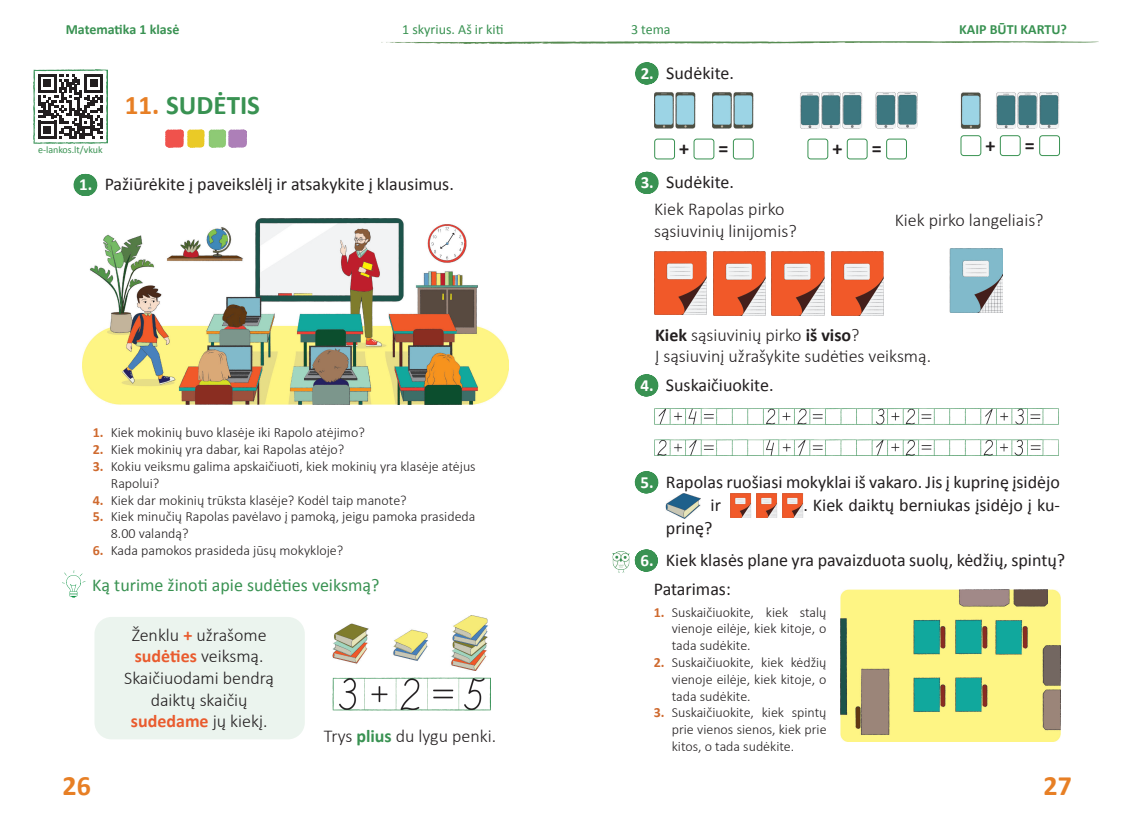
<style>
.page{position:relative;width:1134px;height:823px;background:#fff}
.page>*{position:absolute;margin:0;border:0;box-sizing:border-box;transform-origin:0 0}
.t1{font:700 28px "Calibri";color:#e77f25}
.mt__pamoka{font:700 27px "Calibri";color:#399252}
.mt__Basic{font:700 20px "Calibri";color:#231f20}
.mt__Basic-2{font:18px/23px "Calibri";color:#231f20}
.mt__Basic-3{font:300 18px "Calibri";color:#231f20}
.mt__bold_18{font:18px "Calibri";color:#399252}
.mt__Basic-4{font:700 18px "Calibri";color:#e95b2e}
.mt__skaiciukai{font:300 14px/16.8px "Calibri";color:#231f20;text-align:justify}
.t2{font:700 14px "Calibri";color:#399252}
.t3{font:14px "Calibri";color:#399252}
.mt__Tikslai{font:10px "Calibri";color:#399252}
.s1{color:#e77f25}
.s2{font-weight:700;font-size:17px;color:#fff}
.s3{font-weight:700;color:#cf6a2f}
.s4{font-weight:700;color:#e95b2e}
.s5{font-weight:300;color:#231f20}
.s6{font-weight:700;color:#399252}
.s7{font-weight:700}
</style>
<div class="page">
<img style="left:382px;top:42px;width:715px;height:2px">
<img style="left:33px;top:69px;width:74px;height:75px">
<div style="left:94px;top:616px;width:211px;height:123px;background:#ebf4ee;border-radius:17px"></div>
<svg style="left:84px;top:174px;width:2px;height:22px"></svg>
<svg style="left:38px;top:74px;width:65px;height:65px"></svg>
<svg style="left:646px;top:62px;width:2px;height:22px"></svg>
<svg style="left:646px;top:172px;width:2px;height:22px"></svg>
<svg style="left:646px;top:549px;width:1px;height:22px"></svg>
<svg style="left:646px;top:374px;width:1px;height:22px"></svg>
<img style="left:332px;top:670px;width:159px;height:41px">
<img style="left:332px;top:623px;width:37px;height:41px">
<img style="left:83px;top:218px;width:426px;height:186px">
<img style="left:654px;top:92px;width:41px;height:36px">
<img style="left:654px;top:251px;width:53px;height:63px">
<img style="left:713px;top:251px;width:53px;height:64px">
<img style="left:772px;top:251px;width:53px;height:64px">
<img style="left:831px;top:252px;width:53px;height:63px">
<img style="left:949px;top:249px;width:53px;height:63px">
<img style="left:840px;top:589px;width:220px;height:152px">
<img style="left:654px;top:408px;width:405px;height:47px">
<svg style="left:646px;top:471px;width:1px;height:22px"></svg>
<img style="left:666px;top:493px;width:35px;height:25px">
<img style="left:731px;top:493px;width:21px;height:24px">
<img style="left:757px;top:493px;width:20px;height:24px">
<img style="left:782px;top:493px;width:21px;height:24px">
<img style="left:187px;top:130px;width:59px;height:17px">
<img style="left:166px;top:130px;width:18px;height:17px">
<img style="left:960px;top:92px;width:21px;height:37px">
<div style="left:654px;top:139px;width:21px;height:20px;border:1px solid #399252;border-radius:3px"></div>
<div style="left:694px;top:139px;width:20px;height:20px;border:1px solid #399252;border-radius:3px"></div>
<div style="left:733px;top:139px;width:20px;height:20px;border:1px solid #399252;border-radius:3px"></div>
<img style="left:612px;top:551px;width:18px;height:21px">
<svg style="left:62px;top:570px;width:24px;height:27px"></svg>
<img style="left:393px;top:629px;width:35px;height:32px">
<img style="left:451px;top:615px;width:37px;height:55px">
<img style="left:712px;top:92px;width:42px;height:36px">
<img style="left:800px;top:92px;width:62px;height:36px">
<img style="left:875px;top:91px;width:43px;height:37px">
<div style="left:808px;top:139px;width:20px;height:20px;border:1px solid #399252;border-radius:3px"></div>
<div style="left:847px;top:139px;width:20px;height:20px;border:1px solid #399252;border-radius:3px"></div>
<div style="left:886px;top:139px;width:21px;height:20px;border:1px solid #399252;border-radius:3px"></div>
<img style="left:996px;top:92px;width:63px;height:37px">
<div style="left:961px;top:135px;width:20px;height:21px;border:1px solid #399252;border-radius:3px"></div>
<div style="left:1000px;top:135px;width:20px;height:21px;border:1px solid #399252;border-radius:3px"></div>
<div style="left:1039px;top:135px;width:21px;height:21px;border:1px solid #399252;border-radius:3px"></div>
<p class="t2" style="left:66px;top:19px;width:115px">Matematika 1 klasė</p>
<p class="t3" style="left:402px;top:21px;width:103px">1 skyrius. Aš ir kiti</p>
<p class="mt__Tikslai" style="left:38px;top:143px;width:66px">e-lankos.lt/vkuk</p>
<p class="mt__pamoka" style="left:125px;top:86px;width:137px"><span class="s1">11.</span> SUDĖTIS</p>
<p class="mt__Basic-2" style="left:79px;top:172px;width:376px"><span class="s2">1.</span> Pažiūrėkite į paveikslėlį ir atsakykite į klausimus.</p>
<p class="mt__skaiciukai" style="left:93px;top:424px;width:274px"><span class="s3">1.</span> Kiek mokinių buvo klasėje iki Rapolo atėjimo?</p>
<p class="mt__skaiciukai" style="left:93px;top:440px;width:253px"><span class="s3">2.</span> Kiek mokinių yra dabar, kai Rapolas atėjo?</p>
<p class="mt__skaiciukai" style="left:93px;top:457px;width:384px"><span class="s3">3.</span> Kokiu veiksmu galima apskaičiuoti, kiek mokinių yra klasėje atėjus</p>
<p class="mt__skaiciukai" style="left:111px;top:474px;width:50px">Rapolui?</p>
<p class="mt__skaiciukai" style="left:93px;top:491px;width:315px"><span class="s3">4.</span> Kiek dar mokinių trūksta klasėje? Kodėl taip manote?</p>
<p class="mt__skaiciukai" style="left:93px;top:508px;width:384px"><span class="s3">5.</span> Kiek minučių Rapolas pavėlavo į pamoką, jeigu pamoka prasideda</p>
<p class="mt__skaiciukai" style="left:111px;top:524px;width:79px">8.00 valandą?</p>
<p class="mt__skaiciukai" style="left:93px;top:541px;width:252px"><span class="s3">6.</span> Kada pamokos prasideda jūsų mokykloje?</p>
<p class="mt__bold_18" style="left:92px;top:573px;width:289px">Ką turime žinoti apie sudėties veiksmą?</p>
<p class="mt__Basic-3" style="left:132px;top:623px;width:136px">Ženklu <span class="s4">+</span> užrašome</p>
<p class="mt__Basic-4" style="left:135px;top:643px;width:130px">sudėties <span class="s5">veiksmą.</span></p>
<p class="mt__Basic-3" style="left:124px;top:666px;width:151px">Skaičiuodami bendrą</p>
<p class="mt__Basic-3" style="left:151px;top:688px;width:98px">daiktų skaičių</p>
<p class="mt__Basic-4" style="left:131px;top:708px;width:138px">sudedame <span class="s5">jų kiekį.</span></p>
<p class="mt__Basic-3" style="left:324px;top:724px;width:174px">Trys <span class="s6">plius</span> du lygu penki.</p>
<p class="t3" style="left:631px;top:21px;width:41px">3 tema</p>
<p class="t2" style="left:959px;top:19px;width:109px">KAIP BŪTI KARTU?</p>
<p class="mt__Basic-2" style="left:641px;top:60px;width:95px"><span class="s2">2.</span> Sudėkite.</p>
<p class="mt__Basic" style="left:679px;top:134px;width:11px">+</p>
<p class="mt__Basic" style="left:719px;top:134px;width:11px">=</p>
<p class="mt__Basic" style="left:832px;top:134px;width:11px">+</p>
<p class="mt__Basic" style="left:872px;top:134px;width:11px">=</p>
<p class="mt__Basic" style="left:985px;top:131px;width:11px">+</p>
<p class="mt__Basic" style="left:1025px;top:131px;width:11px">=</p>
<p class="mt__Basic-2" style="left:641px;top:170px;width:95px"><span class="s2">3.</span> Sudėkite.</p>
<p class="mt__Basic-3" style="left:654px;top:198px;width:132px">Kiek Rapolas pirko</p>
<p class="mt__Basic-3" style="left:654px;top:219px;width:144px">sąsiuvinių linijomis?</p>
<p class="mt__Basic-3" style="left:895px;top:209px;width:150px">Kiek pirko langeliais?</p>
<p class="mt__Basic-3" style="left:655px;top:323px;width:206px"><span class="s7">Kiek</span> sąsiuvinių pirko <span class="s7">iš viso</span>?</p>
<p class="mt__Basic-3" style="left:655px;top:345px;width:277px">Į sąsiuvinį užrašykite sudėties veiksmą.</p>
<p class="mt__Basic-2" style="left:640px;top:372px;width:135px"><span class="s2">4.</span> Suskaičiuokite.</p>
<p class="mt__Basic-2" style="left:711px;top:469px;width:351px;text-indent:-70px"><span class="s2">5.</span> Rapolas ruošiasi mokyklai iš vakaro. Jis į kuprinę įsidėjo ir</p>
<p class="mt__Basic-2" style="left:803px;top:492px;width:258px">. Kiek daiktų berniukas įsidėjo į ku-</p>
<p class="mt__Basic-2" style="left:666px;top:515px;width:48px">prinę?</p>
<p class="mt__Basic-2" style="left:640px;top:547px;width:426px"><span class="s2">6.</span> Kiek klasės plane yra pavaizduota suolų, kėdžių, spintų?</p>
<p class="mt__skaiciukai" style="left:672px;top:603px;width:156px;text-indent:-18px"><span class="s3">1.</span> Suskaičiuokite, kiek stalų vienoje eilėje, kiek kitoje, o tada sudėkite.</p>
<p class="mt__skaiciukai" style="left:672px;top:653px;width:156px;text-indent:-18px"><span class="s3">2.</span> Suskaičiuokite, kiek kėdžių vienoje eilėje, kiek kitoje, o tada sudėkite.</p>
<p class="mt__skaiciukai" style="left:672px;top:703px;width:156px;text-indent:-18px"><span class="s3">3.</span> Suskaičiuokite, kiek spintų prie vienos sienos, kiek prie kitos, o tada sudėkite.</p>
<p class="mt__Basic-2" style="left:654px;top:576px;width:79px">Patarimas:</p>
<h1 class="t1" style="left:63px;top:765px;width:30px">26</h1>
<h1 class="t1" style="left:1043px;top:765px;width:30px">27</h1>
</div>
